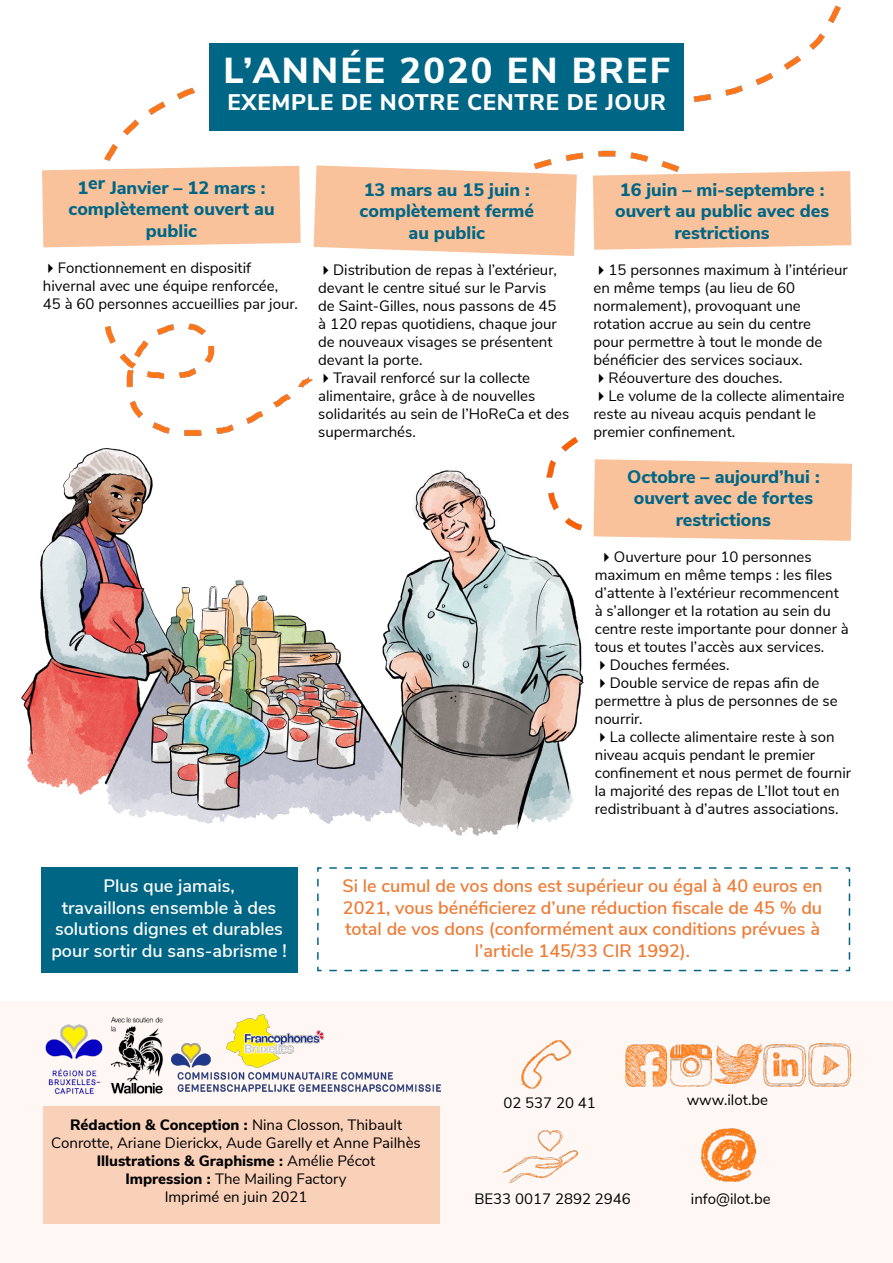
<style>
.page{position:relative;width:893px;height:1263px;background:#fff}
.page>*{position:absolute;margin:0;border:0;box-sizing:border-box;transform-origin:0 0}
.t1{font:800 36px "Nunito Sans";letter-spacing:.06em;color:#fff}
.t2{font:800 22.5px "Nunito Sans";letter-spacing:.03em;color:#fff}
.t3{font:800 18px/21.6px "Nunito Sans";color:#006686;text-align:center}
.t4{font:600 18px/21.6px "Nunito Sans";color:#ef7a33;text-align:center}
.t5{font:600 18px/21.6px "Nunito Sans";color:#fff;text-align:center}
.t6{font:15px/18px "Nunito Sans";color:#000}
.s1{font-weight:800}
</style>
<div class="page">
<img style="left:21px;top:541px;width:563px;height:295px">
<div style="left:41px;top:867px;width:257px;height:106px;background:#006686"></div>
<svg style="left:317px;top:867px;width:534px;height:105px"></svg>
<div style="left:0;top:1001px;width:893px;height:262px;background:#fef7f3"></div>
<div style="left:44px;top:1106px;width:396px;height:118px;background:#f9d0b8"></div>
<img style="left:175px;top:1044px;width:265px;height:48px">
<img style="left:110px;top:1017px;width:65px;height:77px">
<img style="left:503px;top:1131px;width:75px;height:52px">
<img style="left:702px;top:1128px;width:54px;height:53px">
<img style="left:522px;top:1040px;width:48px;height:48px">
<img style="left:808px;top:1043px;width:43px;height:43px">
<img style="left:715px;top:1045px;width:48px;height:39px">
<img style="left:670px;top:1045px;width:41px;height:41px">
<img style="left:764px;top:1045px;width:41px;height:41px">
<img style="left:625px;top:1045px;width:41px;height:41px">
<img style="left:45px;top:1024px;width:58px;height:71px">
<img style="left:227px;top:1014px;width:96px;height:53px">
<img style="left:42px;top:5px;width:811px;height:536px">
<h1 class="t1" style="left:223px;top:44px;width:448px">L’ANNÉE 2020 EN BREF</h1>
<h2 class="t2" style="left:228px;top:86px;width:440px">EXEMPLE DE NOTRE CENTRE DE JOUR</h2>
<p class="t3" style="left:68px;top:176px;width:208px">1er Janvier – 12 mars : complètement ouvert au public</p>
<p class="t6" style="left:43px;top:258px;width:256px">✔Fonctionnement en dispositif hivernal avec une équipe renforcée,<br>45 à 60 personnes accueillies par jour.</p>
<p class="t3" style="left:360px;top:178px;width:176px">13 mars au 15 juin : complètement fermé au public</p>
<p class="t6" style="left:318px;top:260px;width:240px">✔Distribution de repas à l’extérieur, devant le centre situé sur le Parvis de Saint-Gilles, nous passons de 45 à 120 repas quotidiens, chaque jour de nouveaux visages se présentent devant la porte.</p>
<p class="t6" style="left:318px;top:368px;width:253px">✔Travail renforcé sur la collecte alimentaire, grâce à de nouvelles solidarités au sein de l’HoReCa et des supermarchés.</p>
<p class="t3" style="left:615px;top:178px;width:216px">16 juin – mi-septembre : ouvert au public avec des restrictions</p>
<p class="t6" style="left:593px;top:260px;width:256px">✔15 personnes maximum à l’intérieur en même temps (au lieu de 60 normalement), provoquant une rotation accrue au sein du centre<br>pour permettre à tout le monde de bénéficier des services sociaux.</p>
<p class="t6" style="left:593px;top:368px;width:191px">✔Réouverture des douches.</p>
<p class="t6" style="left:593px;top:386px;width:253px">✔Le volume de la collecte alimentaire reste au niveau acquis pendant le premier confinement.</p>
<p class="t3" style="left:627px;top:465px;width:194px">Octobre – aujourd’hui : ouvert avec de fortes restrictions</p>
<p class="t6" style="left:595px;top:547px;width:256px">✔Ouverture pour 10 personnes maximum en même temps : les files d’attente à l’extérieur recommencent à s’allonger et la rotation au sein du centre reste importante pour donner à tous et toutes l’accès aux services.</p>
<p class="t6" style="left:595px;top:655px;width:136px">✔Douches fermées.</p>
<p class="t6" style="left:595px;top:673px;width:244px">✔Double service de repas afin de permettre à plus de personnes de se nourrir.</p>
<p class="t6" style="left:595px;top:727px;width:258px">✔La collecte alimentaire reste à son niveau acquis pendant le premier confinement et nous permet de fournir la majorité des repas de L’Ilot tout en redistribuant à d’autres associations.</p>
<p class="t5" style="left:51px;top:874px;width:237px">Plus que jamais,<br>travaillons ensemble à des solutions dignes et durables pour sortir du sans-abrisme !</p>
<p class="t4" style="left:343px;top:874px;width:481px">Si le cumul de vos dons est supérieur ou égal à 40 euros en 2021, vous bénéficierez d’une réduction fiscale de 45 % du total de vos dons (conformément aux conditions prévues à l’article 145/33 CIR 1992).</p>
<p class="t6" style="left:51px;top:1115px;width:371px;text-align:center"><span class="s1">Rédaction &amp; Conception :</span> Nina Closson, Thibault Conrotte, Ariane Dierickx, Aude Garelly et Anne Pailhès <span class="s1">Illustrations &amp; Graphisme :</span> Amélie Pécot<br><span class="s1">Impression :</span> The Mailing Factory<br>Imprimé en juin 2021</p>
<p class="t6" style="left:503px;top:1092px;width:94px">02 537 20 41</p>
<p class="t6" style="left:474px;top:1188px;width:158px">BE33 0017 2892 2946</p>
<p class="t6" style="left:687px;top:1089px;width:83px">www.ilot.be</p>
<p class="t6" style="left:691px;top:1189px;width:81px">info@ilot.be</p>
</div>
